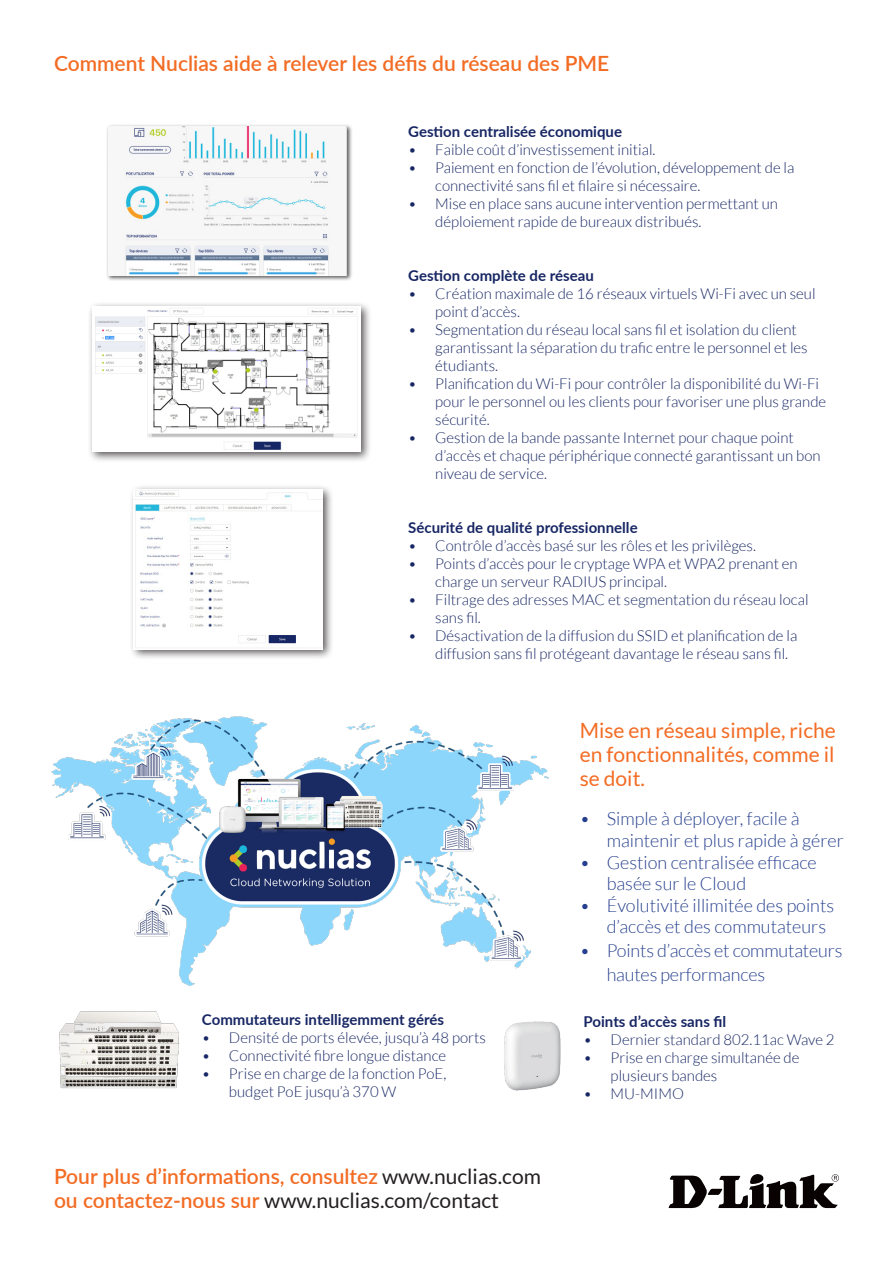
<style>
.page{position:relative;width:893px;height:1263px;background:#fff}
.page>*{position:absolute;margin:0;border:0;box-sizing:border-box;transform-origin:0 0}
.t1{font:600 21px "Lato";color:#f36c24}
.t2{font:21px/24px "Lato";color:#f36c24;text-align:justify}
.t3{font:21px "Lato";color:#231f20}
.t4{font:300 18px/21.6px "Lato";color:#253f8e}
.t5{font:300 15px/18px "Lato";color:#172664}
.t6{font:700 15px "Lato";color:#172664}
.s1{font-weight:400;color:#231f20}
.s2{font-weight:600;color:#f36c24}
</style>
<div class="page">
<svg style="left:669px;top:1174px;width:170px;height:34px"></svg>
<div style="left:129px;top:484px;width:205px;height:176px;background:#231f20;opacity:.75"></div>
<img style="left:134px;top:489px;width:189px;height:160px">
<div style="left:87px;top:301px;width:284px;height:162px;background:#231f20;opacity:.75"></div>
<img style="left:92px;top:306px;width:268px;height:146px">
<div style="left:106px;top:124px;width:246px;height:157px;background:#231f20;opacity:.75"></div>
<img style="left:108px;top:126px;width:239px;height:149px">
<img style="left:51px;top:716px;width:498px;height:270px">
<img style="left:504px;top:1021px;width:57px;height:70px">
<img style="left:60px;top:1081px;width:117px;height:8px">
<img style="left:60px;top:1070px;width:118px;height:11px">
<img style="left:60px;top:1059px;width:118px;height:11px">
<img style="left:59px;top:1023px;width:120px;height:36px">
<img style="left:70px;top:1011px;width:95px;height:27px">
<p class="t1" style="left:54px;top:48px;width:557px">Comment Nuclias aide à relever les défis du réseau des PME</p>
<p class="t6" style="left:408px;top:120px;width:215px">Gestion centralisée économique</p>
<p class="t5" style="left:408px;top:141px;width:249px">• Faible coût d’investissement initial.</p>
<p class="t5" style="left:435px;top:159px;width:361px;text-indent:-27px">• Paiement en fonction de l’évolution, développement de la connectivité sans fil et filaire si nécessaire.</p>
<p class="t5" style="left:435px;top:195px;width:344px;text-indent:-27px">• Mise en place sans aucune intervention permettant un déploiement rapide de bureaux distribués.</p>
<p class="t6" style="left:408px;top:264px;width:187px">Gestion complète de réseau</p>
<p class="t5" style="left:435px;top:285px;width:382px;text-indent:-27px">• Création maximale de 16 réseaux virtuels Wi-Fi avec un seul point d’accès.</p>
<p class="t5" style="left:435px;top:321px;width:374px;text-indent:-27px">• Segmentation du réseau local sans fil et isolation du client garantissant la séparation du trafic entre le personnel et les étudiants.</p>
<p class="t5" style="left:435px;top:375px;width:392px;text-indent:-27px">• Planification du Wi-Fi pour contrôler la disponibilité du Wi-Fi pour le personnel ou les clients pour favoriser une plus grande sécurité.</p>
<p class="t5" style="left:435px;top:429px;width:387px;text-indent:-27px">• Gestion de la bande passante Internet pour chaque point d’accès et chaque périphérique connecté garantissant un bon niveau de service.</p>
<p class="t6" style="left:408px;top:516px;width:231px">Sécurité de qualité professionnelle</p>
<p class="t5" style="left:408px;top:537px;width:349px">• Contrôle d’accès basé sur les rôles et les privilèges.</p>
<p class="t5" style="left:435px;top:555px;width:364px;text-indent:-27px">• Points d’accès pour le cryptage WPA et WPA2 prenant en charge un serveur RADIUS principal.</p>
<p class="t5" style="left:435px;top:591px;width:375px;text-indent:-27px">• Filtrage des adresses MAC et segmentation du réseau local sans fil.</p>
<p class="t5" style="left:435px;top:627px;width:364px;text-indent:-27px">• Désactivation de la diffusion du SSID et planification de la diffusion sans fil protégeant davantage le réseau sans fil.</p>
<p class="t6" style="left:202px;top:1009px;width:244px">Commutateurs intelligemment gérés</p>
<p class="t5" style="left:202px;top:1029px;width:286px">• Densité de ports élevée, jusqu’à 48 ports</p>
<p class="t5" style="left:202px;top:1047px;width:246px">• Connectivité fibre longue distance</p>
<p class="t5" style="left:229px;top:1065px;width:219px;text-indent:-27px">• Prise en charge de la fonction PoE, budget PoE jusqu’à 370 W</p>
<p class="t1" style="left:54px;top:1161px;width:488px">Pour plus d’informations, consultez <span class="s1">www.nuclias.com</span></p>
<p class="t3" style="left:54px;top:1189px;width:447px"><span class="s2">ou contactez-nous sur</span> www.nuclias.com/contact</p>
<p class="t2" style="left:580px;top:718px;width:258px">Mise en réseau simple, riche en fonctionnalités, comme il se doit.</p>
<p class="t4" style="left:607px;top:808px;width:239px;text-indent:-27px">• Simple à déployer, facile à maintenir et plus rapide à gérer</p>
<p class="t4" style="left:607px;top:851px;width:212px;text-indent:-27px">• Gestion centralisée efficace basée sur le Cloud</p>
<p class="t4" style="left:607px;top:894px;width:229px;text-indent:-27px">• Évolutivité illimitée des points d’accès et des commutateurs</p>
<p class="t4" style="left:607px;top:939px;width:237px;line-height:24px;text-indent:-27px">• Points d’accès et commutateurs hautes performances</p>
<p class="t6" style="left:584px;top:1010px;width:144px">Points d’accès sans fil</p>
<p class="t5" style="left:584px;top:1030px;width:252px">• Dernier standard 802.11ac Wave 2</p>
<p class="t5" style="left:611px;top:1048px;width:190px;text-indent:-27px">• Prise en charge simultanée de plusieurs bandes</p>
<p class="t5" style="left:584px;top:1084px;width:102px">• MU-MIMO</p>
</div>
